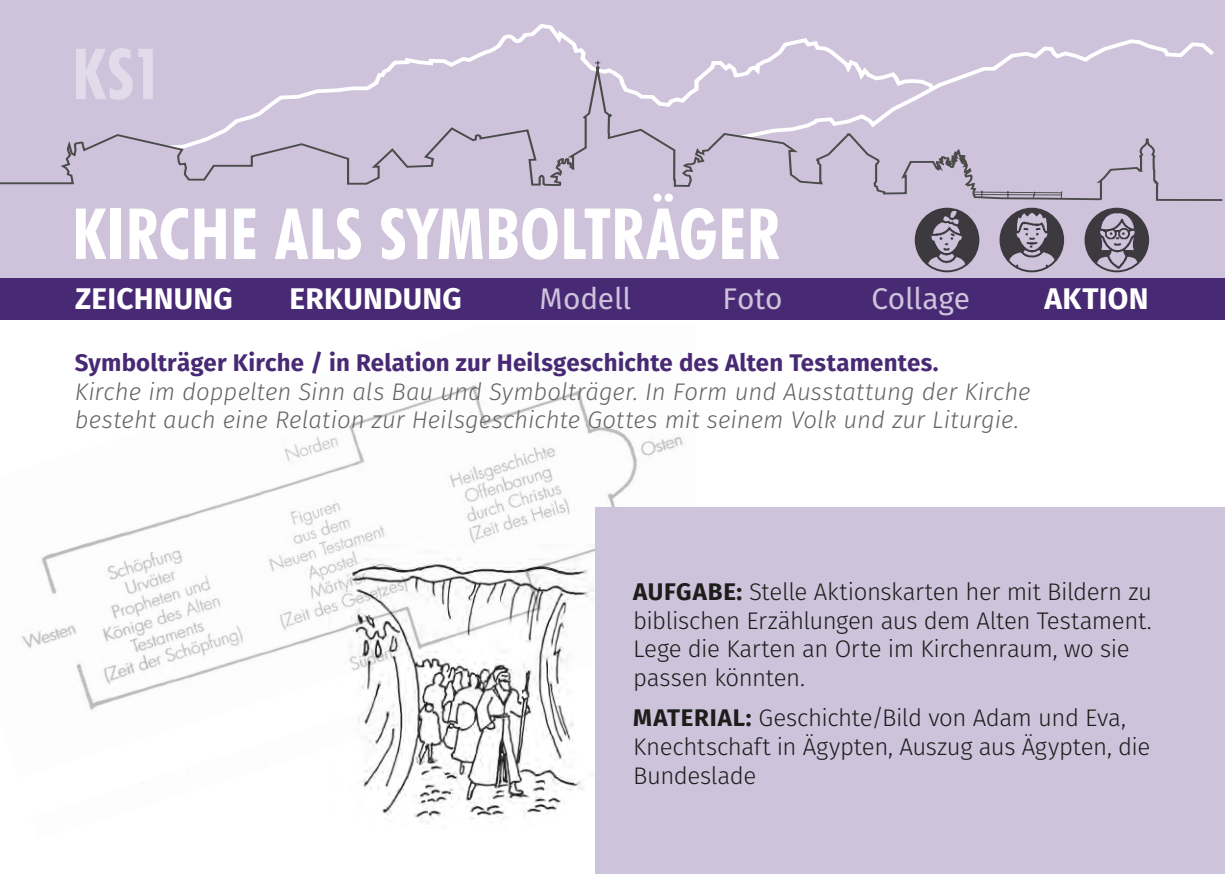
<style>
.page{position:relative;width:1225px;height:874px;background:#fff}
.page>*{position:absolute;margin:0;border:0;box-sizing:border-box;transform-origin:0 0}
.t1{font:700 condensed 70.8px "Futura BT";letter-spacing:.005em;color:#fff}
.t2{font:700 condensed 70.8px "Futura BT";color:#e1dbea}
.t3{font:700 29.8px "Fira Sans";letter-spacing:.01em;color:#fff}
.t4{font:29.8px "Fira Sans";letter-spacing:-.005em;color:#cdc3db}
.t5{font:300 24px/28.8px "Fira Sans";letter-spacing:-.02em;color:#1d1d1b}
.t6{font:italic 300 24px/28.8px "Fira Sans";color:#646463}
.t7{font:700 24px "Fira Sans";letter-spacing:.01em;color:#482974}
.s1{font-weight:700}
</style>
<div class="page">
<img style="left:41px;top:385px;width:642px;height:230px">
<div style="left:595px;top:507px;width:630px;height:366px;background:#cdc3db"></div>
<div style="left:0;top:0;width:1225px;height:284px;background:#cec3db"></div>
<svg style="left:390px;top:24px;width:824px;height:41px"></svg>
<svg style="left:594px;top:60px;width:469px;height:5px"></svg>
<svg style="left:0;top:65px;width:1223px;height:190px"></svg>
<div style="left:0;top:278px;width:1225px;height:42px;background:#482974"></div>
<svg style="left:21px;top:615px;width:307px;height:95px"></svg>
<img style="left:328px;top:544px;width:266px;height:279px">
<img style="left:1000px;top:208px;width:63px;height:63px;border-radius:31px">
<div style="left:999px;top:207px;width:65px;height:65px;border:2px solid #4b4b4a;border-radius:50%"></div>
<img style="left:915px;top:208px;width:63px;height:63px;border-radius:31px">
<div style="left:914px;top:207px;width:65px;height:65px;border:2px solid #4b4b4a;border-radius:50%"></div>
<img style="left:1085px;top:208px;width:63px;height:63px;border-radius:31px">
<div style="left:1084px;top:207px;width:65px;height:65px;border:2px solid #4b4b4a;border-radius:50%"></div>
<h1 class="t2" style="left:72px;top:31px;width:92px">KS1</h1>
<h1 class="t1" style="left:72px;top:191px;width:708px">KIRCHE ALS SYMBOLTRÄGER</h1>
<p class="t3" style="left:75px;top:277px;width:159px">ZEICHNUNG</p>
<p class="t3" style="left:289px;top:277px;width:174px">ERKUNDUNG</p>
<p class="t4" style="left:539px;top:277px;width:93px">Modell</p>
<p class="t4" style="left:722px;top:277px;width:61px">Foto</p>
<p class="t4" style="left:871px;top:277px;width:101px">Collage</p>
<p class="t3" style="left:1044px;top:277px;width:106px">AKTION</p>
<p class="t7" style="left:75px;top:345px;width:865px">Symbolträger Kirche / in Relation zur Heilsgeschichte des Alten Testamentes.</p>
<p class="t6" style="left:75px;top:378px;width:957px">Kirche im doppelten Sinn als Bau und Symbolträger. In Form und Ausstattung der Kirche besteht auch eine Relation zur Heilsgeschichte Gottes mit seinem Volk und zur Liturgie.</p>
<p class="t5" style="left:633px;top:578px;width:520px"><span class="s1">AUFGABE:</span> Stelle Aktionskarten her mit Bildern zu biblischen Erzählungen aus dem Alten Testament.<br>Lege die Karten an Orte im Kirchenraum, wo sie passen könnten.</p>
<p class="t5" style="left:633px;top:705px;width:519px"><span class="s1">MATERIAL:</span> Geschichte/Bild von Adam und Eva,<br>Knechtschaft in Ägypten, Auszug aus Ägypten, die<br>Bundeslade</p>
</div>
